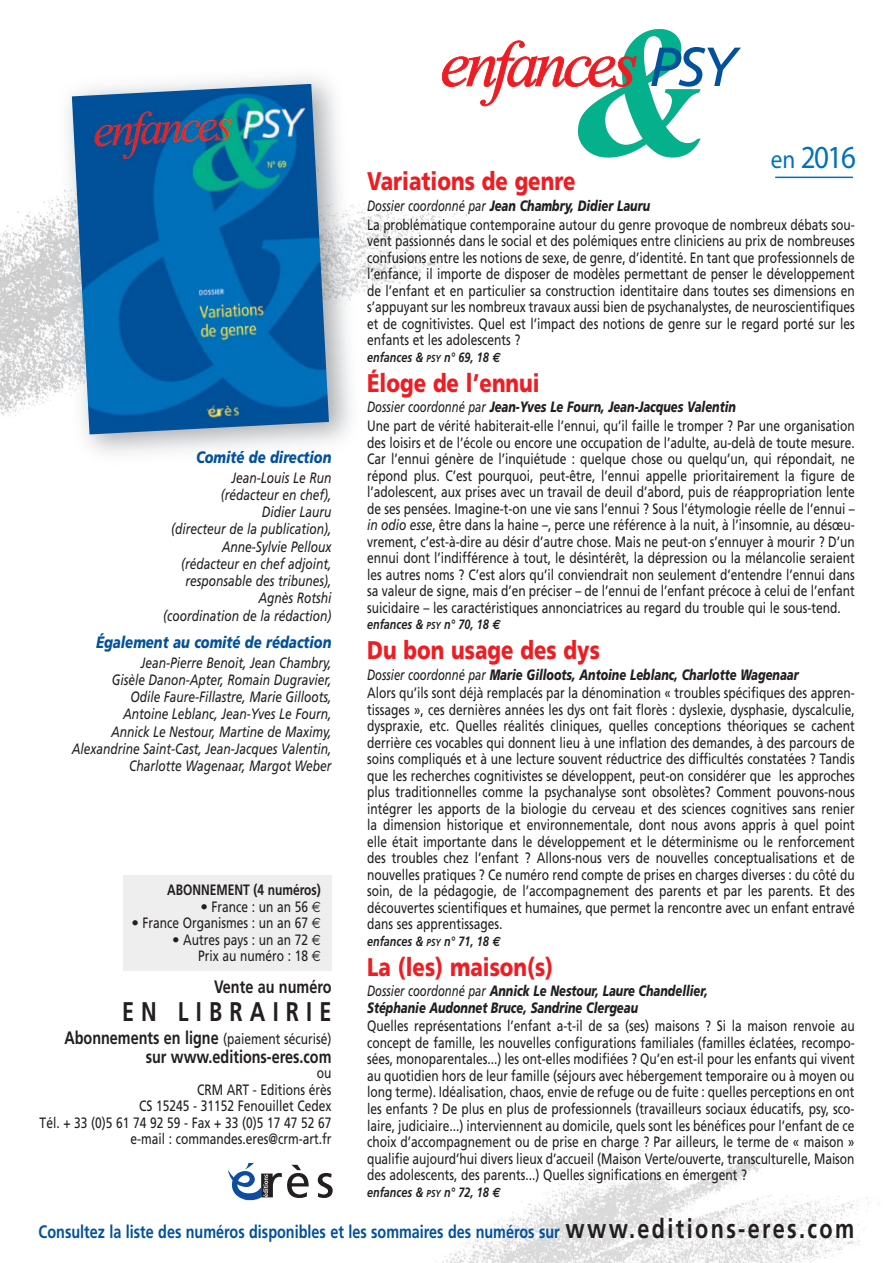
<style>
.page{position:relative;width:893px;height:1263px;background:#fff}
.page>*{position:absolute;margin:0;border:0;box-sizing:border-box;transform-origin:0 0}
.t1{font:32.25px "Myriad";color:#0072bc;scale:.9 1}
.t2{font:700 27px "Frutiger";letter-spacing:.335em;color:#231f20;scale:.8 1}
.t3{font:900 25.5px "Frutiger";color:#ee1d23;scale:.8 1}
.t4{font:700 18px "Frutiger";color:#01519c;scale:.8 1}
.t5{font:700 18px/18.6px "Frutiger";color:#231f20;text-align:right;scale:.8 1}
.t6{font:italic 900 16.5px "Frutiger";color:#01519c;scale:.8 1}
.t7{font:15px/16.5px "Frutiger";color:#231f20;text-align:justify;scale:.8 1}
.t8{font:italic 15px/17.2px "Frutiger";color:#231f20;text-align:right;scale:.8 1}
.t9{font:italic 900 15px/16.5px "Frutiger";color:#231f20;scale:.75 1}
.t10{font:15px/16.5px "Frutiger";color:#231f20;text-align:right}
.t11{font:700 15px "Frutiger";color:#231f20;scale:.8 1}
.t12{font:italic 700 13.5px "Frutiger";color:#231f20;scale:.8 1}
.s1{font-family:"Euro Sans"}
.s2{font-weight:400;font-size:15px}
.s3{font-size:25.8px}
.s4{font-style:italic}
.s5{font-weight:900;font-style:italic}
.s6{font-size:10.2px}
.s7{font-weight:400}
.s8{font-size:27px;color:#231f20}
</style>
<div class="page">
<img style="left:0;top:200px;width:468px;height:216px">
<img style="left:317px;top:1118px;width:562px;height:145px">
<img style="left:55px;top:77px;width:311px;height:376px">
<img style="left:72px;top:84px;width:257px;height:350px">
<svg style="left:442px;top:29px;width:299px;height:128px"></svg>
<svg style="left:318px;top:1173px;width:15px;height:25px"></svg>
<svg style="left:228px;top:1163px;width:81px;height:38px"></svg>
<div style="left:123px;top:876px;width:209px;height:95px;background:#eeeeef"></div>
<hr style="left:775px;top:177px;width:78px;height:1px;background:#0072bc">
<p class="t6" style="left:196px;top:451px;width:171px">Comité de direction</p>
<p class="t8" style="left:163px;top:470px;width:212px">Jean-Louis Le Run<br>(rédacteur en chef),<br>Didier Lauru<br>(directeur de la publication),<br>Anne-Sylvie Pelloux (rédacteur en chef adjoint, responsable des tribunes),<br>Agnès Rotshi<br>(coordination de la rédaction)</p>
<p class="t6" style="left:96px;top:636px;width:296px">Également au comité de rédaction</p>
<p class="t8" style="left:72px;top:655px;width:326px">Jean-Pierre Benoit, Jean Chambry,<br>Gisèle Danon-Apter, Romain Dugravier,<br>Odile Faure-Fillastre, Marie Gilloots,<br>Antoine Leblanc, Jean-Yves Le Fourn,<br>Annick Le Nestour, Martine de Maximy, Alexandrine Saint-Cast, Jean-Jacques Valentin, Charlotte Wagenaar, Margot Weber</p>
<p class="t11" style="left:167px;top:884px;width:194px">ABONNEMENT (4 numéros)</p>
<p class="t10" style="left:201px;top:899px;width:122px">• France : un an 56 <span class="s1">€</span></p>
<p class="t10" style="left:132px;top:916px;width:191px">• France Organismes : un an 67 <span class="s1">€</span></p>
<p class="t10" style="left:172px;top:932px;width:150px">• Autres pays : un an 72 <span class="s1">€<br></span>Prix au numéro : 18 <span class="s1">€</span></p>
<p class="t5" style="left:214px;top:979px;width:148px">Vente au numéro</p>
<h2 class="t2" style="left:122px;top:1001px;width:263px">EN LIBRAIRIE</h2>
<p class="t5" style="left:64px;top:1030px;width:335px">Abonnements en ligne <span class="s2">(paiement sécurisé) </span>sur www.editions-eres.com</p>
<p class="t7" style="left:40px;top:1066px;width:366px;text-align:right">ou<br>CRM ART - Editions érès<br>CS 15245 - 31152 Fenouillet Cedex<br>Tél. + 33 (0)5 61 74 92 59 - Fax + 33 (0)5 17 47 52 67 e-mail : commandes.eres@crm-art.fr</p>
<h1 class="t1" style="left:771px;top:145px;width:96px"><span class="s3">en</span> 2016</h1>
<h3 class="t3" style="left:367px;top:171px;width:262px">Variations de genre</h3>
<p class="t7" style="left:367px;top:198px;width:611px;line-height:18.6px"><span class="s4">Dossier coordonné par</span> <span class="s5">Jean Chambry, Didier Lauru<br></span>La problématique contemporaine autour du genre provoque de nombreux débats sou-</p>
<p class="t7" style="left:367px;top:234px;width:611px">vent passionnés dans le social et des polémiques entre cliniciens au prix de nombreuses confusions entre les notions de sexe, de genre, d’identité. En tant que professionnels de l’enfance, il importe de disposer de modèles permettant de penser le développement de l’enfant et en particulier sa construction identitaire dans toutes ses dimensions en s’appuyant sur les nombreux travaux aussi bien de psychanalystes, de neuroscientifiques et de cognitivistes. Quel est l’impact des notions de genre sur le regard porté sur les enfants et les adolescents ?</p>
<p class="t12" style="left:367px;top:352px;width:168px">enfances &amp; <span class="s6">PSY</span> n° 69, 18 <span class="s1">€</span></p>
<h3 class="t3" style="left:367px;top:372px;width:217px">Éloge de l’ennui</h3>
<p class="t7" style="left:367px;top:399px;width:611px;line-height:18.6px"><span class="s4">Dossier coordonné par</span> <span class="s5">Jean-Yves Le Fourn, Jean-Jacques Valentin<br></span>Une part de vérité habiterait-elle l’ennui, qu’il faille le tromper ? Par une organisation</p>
<p class="t7" style="left:367px;top:435px;width:611px">des loisirs et de l’école ou encore une occupation de l’adulte, au-delà de toute mesure.<br>Car l’ennui génère de l’inquiétude : quelque chose ou quelqu’un, qui répondait, ne répond plus. C’est pourquoi, peut-être, l’ennui appelle prioritairement la figure de l’adolescent, aux prises avec un travail de deuil d’abord, puis de réappropriation lente de ses pensées. Imagine-t-on une vie sans l’ennui ? Sous l’étymologie réelle de l’ennui – <span class="s4">in odio esse</span>, être dans la haine –, perce une référence à la nuit, à l’insomnie, au désœu&shy;vrement, c’est-à-dire au désir d’autre chose. Mais ne peut-on s’ennuyer à mourir ? D’un ennui dont l’indifférence à tout, le désintérêt, la dépression ou la mélancolie seraient les autres noms ? C’est alors qu’il conviendrait non seulement d’entendre l’ennui dans sa valeur de signe, mais d’en préciser – de l’ennui de l’enfant précoce à celui de l’enfant suicidaire – les caractéristiques annonciatrices au regard du trouble qui le sous-tend.</p>
<p class="t12" style="left:367px;top:619px;width:168px">enfances &amp; <span class="s6">PSY</span> n° 70, 18 <span class="s1">€</span></p>
<h3 class="t3" style="left:367px;top:640px;width:292px">Du bon usage des dys</h3>
<p class="t7" style="left:367px;top:666px;width:611px;line-height:18.6px"><span class="s4">Dossier coordonné par</span> <span class="s5">Marie Gilloots, Antoine Leblanc, Charlotte Wagenaar<br></span>Alors qu’ils sont déjà remplacés par la dénomination « troubles spécifiques des appren-</p>
<p class="t7" style="left:367px;top:702px;width:611px">tissages », ces dernières années les dys ont fait florès : dyslexie, dysphasie, dyscalculie, dyspraxie, etc. Quelles réalités cliniques, quelles conceptions théoriques se cachent derrière ces vocables qui donnent lieu à une inflation des demandes, à des parcours de soins compliqués et à une lecture souvent réductrice des difficultés constatées ? Tandis que les recherches cognitivistes se développent, peut-on considérer que les approches plus traditionnelles comme la psychanalyse sont obsolètes? Comment pouvons-nous intégrer les apports de la biologie du cerveau et des sciences cognitives sans renier la dimension historique et environnementale, dont nous avons appris à quel point elle était importante dans le développement et le déterminisme ou le renforcement des troubles chez l’enfant ? Allons-nous vers de nouvelles conceptualisations et de nouvelles pratiques ? Ce numéro rend compte de prises en charges diverses : du côté du soin, de la pédagogie, de l’accompagnement des parents et par les parents. Et des découvertes scientifiques et humaines, que permet la rencontre avec un enfant entravé dans ses apprentissages.</p>
<p class="t12" style="left:367px;top:936px;width:168px">enfances &amp; <span class="s6">PSY</span> n° 71, 18 <span class="s1">€</span></p>
<h3 class="t3" style="left:367px;top:956px;width:234px">La (les) maison(s)</h3>
<p class="t9" style="left:367px;top:984px;width:456px"><span class="s7">Dossier coordonné par</span> Annick Le Nestour, Laure Chandellier,<br>Stéphanie Audonnet Bruce, Sandrine Clergeau</p>
<p class="t7" style="left:367px;top:1019px;width:611px">Quelles représentations l’enfant a-t-il de sa (ses) maisons ? Si la maison renvoie au concept de famille, les nouvelles configurations familiales (familles éclatées, recompo&shy;sées, monoparentales...) les ont-elles modifiées ? Qu’en est-il pour les enfants qui vivent au quotidien hors de leur famille (séjours avec hébergement temporaire ou à moyen ou long terme). Idéalisation, chaos, envie de refuge ou de fuite : quelles perceptions en ont les enfants ? De plus en plus de professionnels (travailleurs sociaux éducatifs, psy, sco&shy;laire, judiciaire...) interviennent au domicile, quels sont les bénéfices pour l’enfant de ce choix d’accompagnement ou de prise en charge ? Par ailleurs, le terme de « maison » qualifie aujourd’hui divers lieux d’accueil (Maison Verte/ouverte, transculturelle, Maison des adolescents, des parents...) Quelles significations en émergent ?</p>
<p class="t12" style="left:367px;top:1186px;width:168px">enfances &amp; <span class="s6">PSY</span> n° 72, 18 <span class="s1">€</span></p>
<p class="t4" style="left:39px;top:1224px;width:1021px">Consultez la liste des numéros disponibles et les sommaires des numéros sur <span class="s8">www.editions -eres .com</span></p>
</div>
